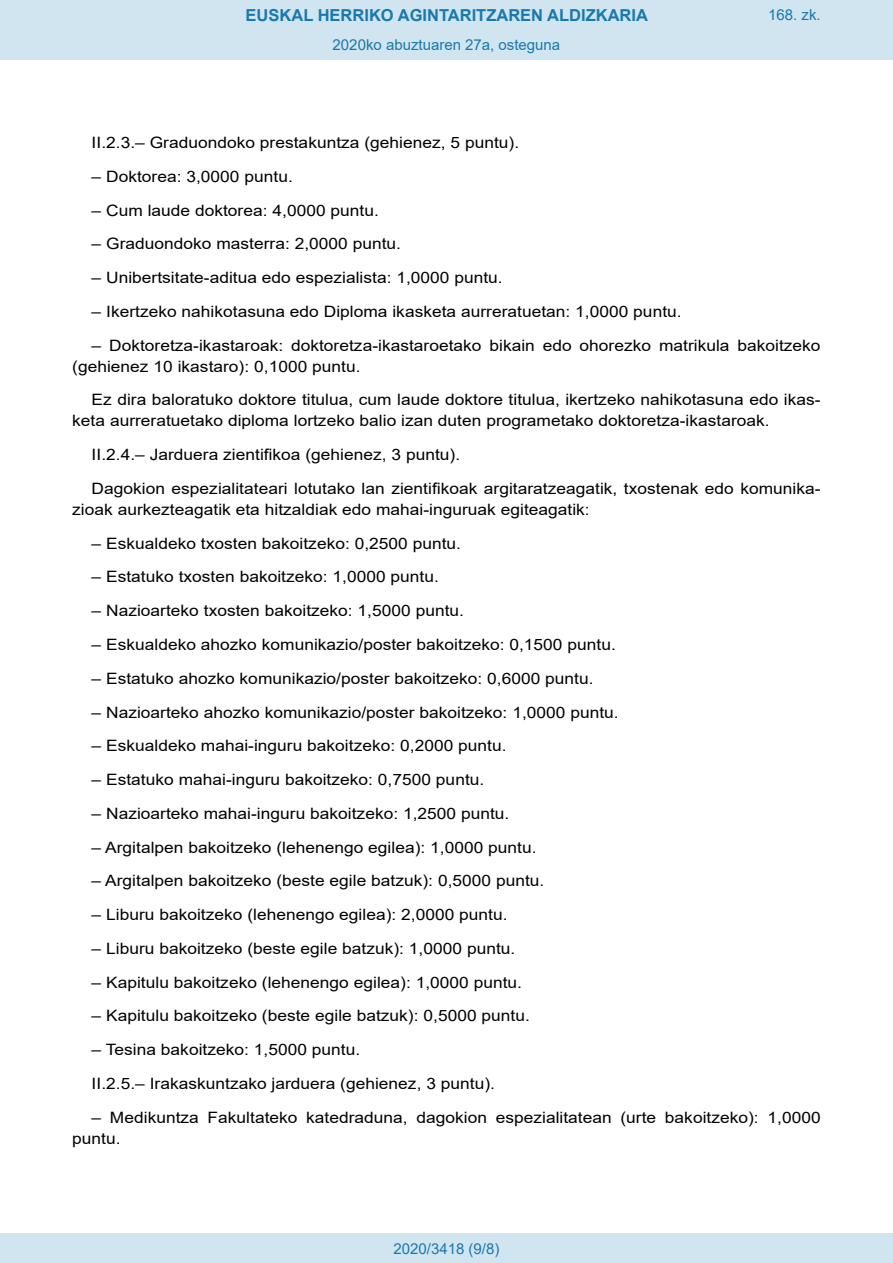
<style>
.page{position:relative;width:893px;height:1263px;background:#fff}
.page>*{position:absolute;margin:0;border:0;box-sizing:border-box;transform-origin:0 0}
.t1{font:700 16.5px "Arial";color:#1879ad}
.BOPVDetalle{font:15.6px/21px "Arial";color:#000;scale:1.11 1}
.Paginacion_Centro{font:15px "Arial";color:#1879ad}
</style>
<div class="page">
<div style="left:0;top:0;width:893px;height:60px;background:#d0e5f0"></div>
<div style="left:0;top:1233px;width:893px;height:30px;background:#d0e5f0"></div>
<p class="t1" style="left:246px;top:3px;width:404px">EUSKAL HERRIKO AGINTARITZAREN ALDIZKARIA</p>
<p class="Paginacion_Centro" style="left:333px;top:35px;width:229px">2020ko abuztuaren 27a, osteguna</p>
<p class="Paginacion_Centro" style="left:768px;top:5px;width:54px">168. zk.</p>
<p class="BOPVDetalle" style="left:92px;top:132px;width:387px">II.2.3.– Graduondoko prestakuntza (gehienez, 5 puntu).</p>
<p class="BOPVDetalle" style="left:92px;top:166px;width:183px">– Doktorea: 3,0000 puntu.</p>
<p class="BOPVDetalle" style="left:92px;top:200px;width:260px">– Cum laude doktorea: 4,0000 puntu.</p>
<p class="BOPVDetalle" style="left:92px;top:233px;width:280px">– Graduondoko masterra: 2,0000 puntu.</p>
<p class="BOPVDetalle" style="left:92px;top:267px;width:372px">– Unibertsitate-aditua edo espezialista: 1,0000 puntu.</p>
<p class="BOPVDetalle" style="left:92px;top:301px;width:533px">– Ikertzeko nahikotasuna edo Diploma ikasketa aurreratuetan: 1,0000 puntu.</p>
<p class="BOPVDetalle" style="left:72px;top:335px;width:676px;text-indent:19px">– Doktoretza-ikastaroak: doktoretza-ikastaroetako bikain edo ohorezko matrikula bakoitzeko (gehienez 10 ikastaro): 0,1000 puntu.</p>
<p class="BOPVDetalle" style="left:72px;top:389px;width:676px;text-indent:19px">Ez dira baloratuko doktore titulua, cum laude doktore titulua, ikertzeko nahikotasuna edo ikas&shy;keta aurreratuetako diploma lortzeko balio izan duten programetako doktoretza-ikastaroak.</p>
<p class="BOPVDetalle" style="left:92px;top:444px;width:334px">II.2.4.– Jarduera zientifikoa (gehienez, 3 puntu).</p>
<p class="BOPVDetalle" style="left:72px;top:478px;width:676px;text-indent:19px">Dagokion espezialitateari lotutako lan zientifikoak argitaratzeagatik, txostenak edo komunika&shy;zioak aurkezteagatik eta hitzaldiak edo mahai-inguruak egiteagatik:</p>
<p class="BOPVDetalle" style="left:92px;top:533px;width:334px">– Eskualdeko txosten bakoitzeko: 0,2500 puntu.</p>
<p class="BOPVDetalle" style="left:92px;top:566px;width:314px">– Estatuko txosten bakoitzeko: 1,0000 puntu.</p>
<p class="BOPVDetalle" style="left:92px;top:600px;width:337px">– Nazioarteko txosten bakoitzeko: 1,5000 puntu.</p>
<p class="BOPVDetalle" style="left:92px;top:634px;width:474px">– Eskualdeko ahozko komunikazio/poster bakoitzeko: 0,1500 puntu.</p>
<p class="BOPVDetalle" style="left:92px;top:668px;width:454px">– Estatuko ahozko komunikazio/poster bakoitzeko: 0,6000 puntu.</p>
<p class="BOPVDetalle" style="left:92px;top:701px;width:476px">– Nazioarteko ahozko komunikazio/poster bakoitzeko: 1,0000 puntu.</p>
<p class="BOPVDetalle" style="left:92px;top:735px;width:375px">– Eskualdeko mahai-inguru bakoitzeko: 0,2000 puntu.</p>
<p class="BOPVDetalle" style="left:92px;top:769px;width:355px">– Estatuko mahai-inguru bakoitzeko: 0,7500 puntu.</p>
<p class="BOPVDetalle" style="left:92px;top:803px;width:378px">– Nazioarteko mahai-inguru bakoitzeko: 1,2500 puntu.</p>
<p class="BOPVDetalle" style="left:92px;top:836px;width:402px">– Argitalpen bakoitzeko (lehenengo egilea): 1,0000 puntu.</p>
<p class="BOPVDetalle" style="left:92px;top:870px;width:409px">– Argitalpen bakoitzeko (beste egile batzuk): 0,5000 puntu.</p>
<p class="BOPVDetalle" style="left:92px;top:904px;width:376px">– Liburu bakoitzeko (lehenengo egilea): 2,0000 puntu.</p>
<p class="BOPVDetalle" style="left:92px;top:938px;width:383px">– Liburu bakoitzeko (beste egile batzuk): 1,0000 puntu.</p>
<p class="BOPVDetalle" style="left:92px;top:971px;width:389px">– Kapitulu bakoitzeko (lehenengo egilea): 1,0000 puntu.</p>
<p class="BOPVDetalle" style="left:92px;top:1005px;width:396px">– Kapitulu bakoitzeko (beste egile batzuk): 0,5000 puntu.</p>
<p class="BOPVDetalle" style="left:92px;top:1039px;width:243px">– Tesina bakoitzeko: 1,5000 puntu.</p>
<p class="BOPVDetalle" style="left:92px;top:1073px;width:365px">II.2.5.– Irakaskuntzako jarduera (gehienez, 3 puntu).</p>
<p class="BOPVDetalle" style="left:72px;top:1106px;width:676px;text-indent:19px">– Medikuntza Fakultateko katedraduna, dagokion espezialitatean (urte bakoitzeko): 1,0000 puntu.</p>
<p class="Paginacion_Centro" style="left:393px;top:1238px;width:107px">2020/3418 (9/8)</p>
</div>
